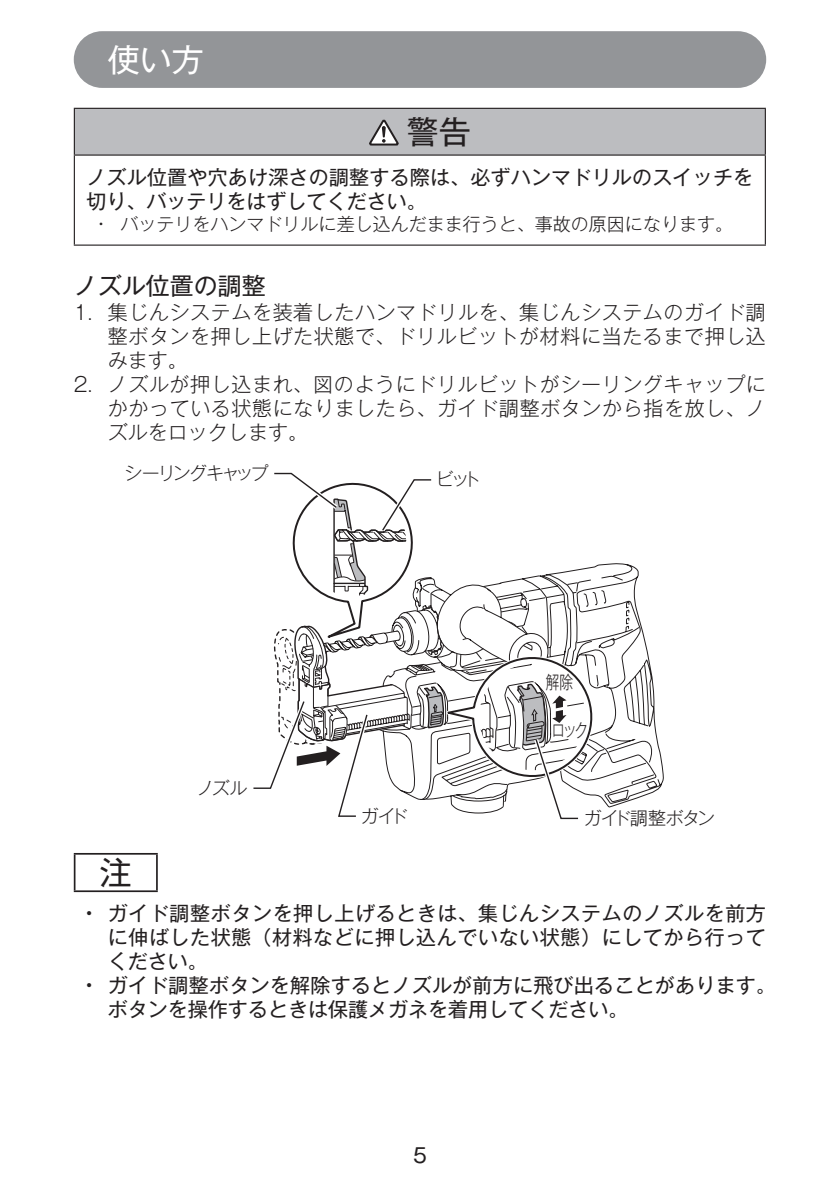
<style>
.page{position:relative;width:840px;height:1191px;background:#fff}
.page>*{position:absolute;margin:0;border:0;box-sizing:border-box;transform-origin:0 0}
.t1{font:32px "Gothic MB101 Pro";color:#fff}
.t2{font:32px "Gothic MB101 Pro";color:#231f20}
.t3{font:24px "Gothic MB101 Pro";color:#231f20}
.t4{font:20px/24px "Gothic MB101 Pro";letter-spacing:.01em;color:#231f20}
.t5{font:300 20px/24px "Gothic MB101 Pro";letter-spacing:.03em;color:#231f20;text-align:justify}
.t6{font:300 18px "Gothic MB101 Pro";color:#231f20}
.t7{font:18px "Gothic MB101 Pro Light 90 msp RKSJ H";letter-spacing:-.13em;color:#231f20}
.t8{font:18px "Gothic MB101 Pro Light 90 msp RKSJ H";letter-spacing:-.065em;color:#231f20}
.t9{font:18px "Gothic MB101 Pro Light 90 msp RKSJ H";letter-spacing:-.13em;color:#231f20;scale:.76 1}
.s1{font-weight:500}
</style>
<div class="page">
<div style="left:74px;top:31px;width:691px;height:57px;background:#939598;border-radius:28px"></div>
<div style="left:74px;top:108px;width:690px;height:47px;background:#bcbdc0"></div>
<hr style="left:74px;top:156px;width:1px;height:88px;background:#231f20">
<hr style="left:764px;top:156px;width:1px;height:88px;background:#231f20">
<hr style="left:74px;top:108px;width:691px;height:1px;background:#231f20">
<hr style="left:74px;top:109px;width:1px;height:45px;background:#231f20">
<hr style="left:764px;top:109px;width:1px;height:45px;background:#231f20">
<hr style="left:74px;top:154px;width:691px;height:2px;background:#231f20">
<hr style="left:74px;top:244px;width:691px;height:2px;background:#231f20">
<svg style="left:369px;top:120px;width:29px;height:26px"></svg>
<svg style="left:598px;top:563px;width:65px;height:245px"></svg>
<svg style="left:253px;top:472px;width:345px;height:348px"></svg>
<hr style="left:74px;top:853px;width:84px;height:1px;background:#231f20">
<hr style="left:74px;top:854px;width:1px;height:36px;background:#231f20">
<hr style="left:156px;top:854px;width:2px;height:36px;background:#231f20">
<hr style="left:74px;top:890px;width:84px;height:2px;background:#231f20">
<h1 class="t1" style="left:108px;top:33px;width:97px">使い方</h1>
<h1 class="t2" style="left:406px;top:105px;width:65px">警告</h1>
<p class="t4" style="left:86px;top:162px;width:668px">ノズル位置や穴あけ深さの調整する際は、必ずハンマドリルのスイッチを切り、バッテリをはずしてください。</p>
<p class="t6" style="left:98px;top:209px;width:636px">• バッテリをハンマドリルに差し込んだまま行うと、事故の原因になります。</p>
<p class="t3" style="left:74px;top:266px;width:193px">ノズル位置の調整</p>
<p class="t5" style="left:108px;top:297px;width:659px;text-indent:-34px">1. 集じんシステムを装着したハンマドリルを、集じんシステムのガイド調整ボタンを押し上げた状態で、ドリルビットが材料に当たるまで押し込みます。</p>
<p class="t5" style="left:108px;top:369px;width:659px;text-indent:-34px">2. ノズルが押し込まれ、図のようにドリルビットがシーリングキャップにかかっている状態になりましたら、ガイド調整ボタンから指を放し、ノズルをロックします。</p>
<p class="t7" style="left:124px;top:458px;width:146px">シーリングキャップ</p>
<p class="t7" style="left:435px;top:464px;width:47px">ビット</p>
<p class="t9" style="left:545px;top:667px;width:37px">解除</p>
<p class="t7" style="left:197px;top:773px;width:52px">ノズル</p>
<p class="t9" style="left:551px;top:715px;width:50px">ロック</p>
<p class="t7" style="left:360px;top:800px;width:49px">ガイド</p>
<p class="t8" style="left:583px;top:803px;width:133px">ガイド調整ボタン</p>
<h1 class="t2" style="left:100px;top:846px;width:33px">注</h1>
<p class="t4" style="left:108px;top:898px;width:659px;text-align:justify;text-indent:-23px"><span class="s1">•</span> ガイド調整ボタンを押し上げるときは、集じんシステムのノズルを前方に伸ばした状態（材料などに押し込んでいない状態）にしてから行ってください。</p>
<p class="t4" style="left:108px;top:970px;width:669px;text-indent:-23px"><span class="s1">•</span> ガイド調整ボタンを解除するとノズルが前方に飛び出ることがあります。ボタンを操作するときは保護メガネを着用してください。</p>
<p class="t4" style="left:413px;top:1140px;width:15px">5</p>
</div>
